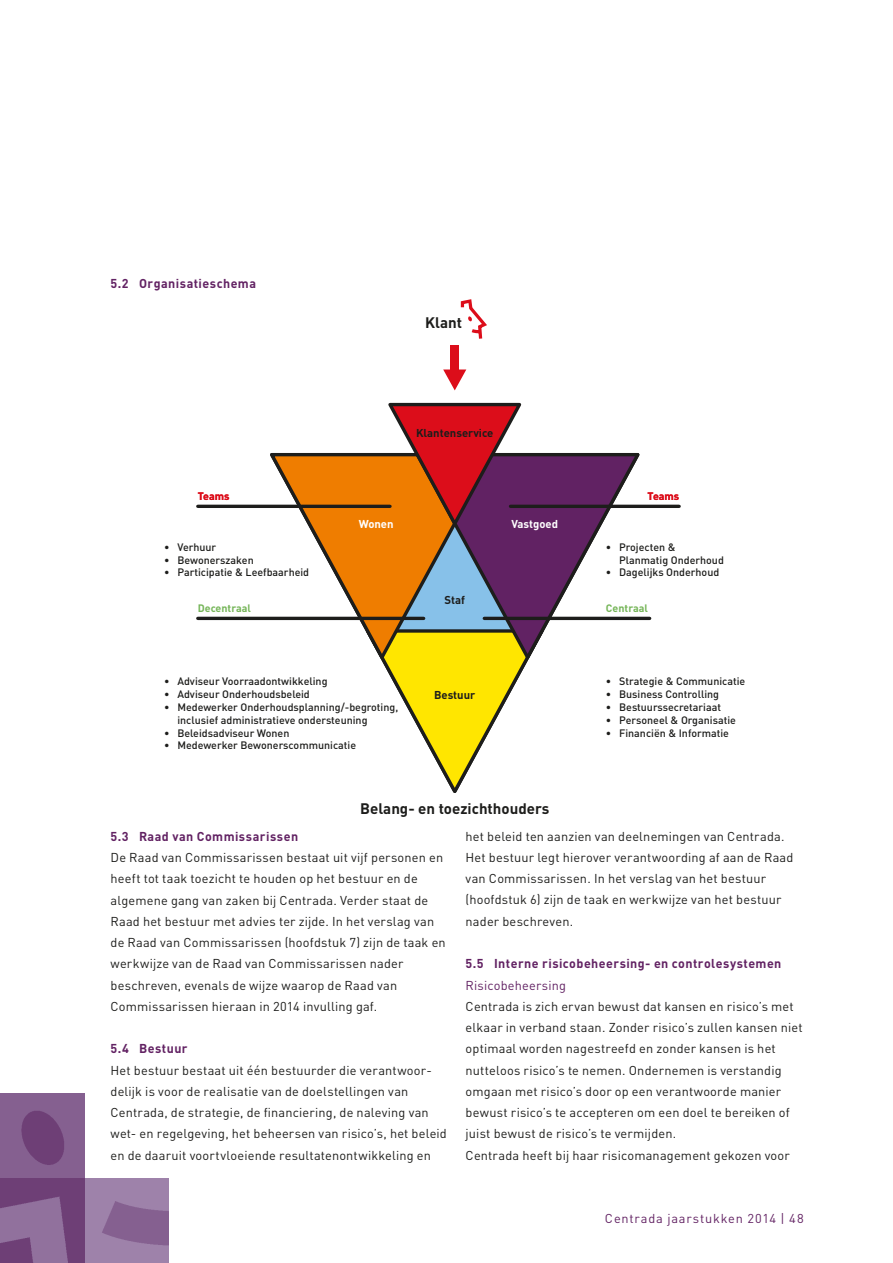
<style>
.page{position:relative;width:893px;height:1263px;background:#fff}
.page>*{position:absolute;margin:0;border:0;box-sizing:border-box;transform-origin:0 0}
.t1{font:700 15.15px "DIN Pro";color:#1d1d1b}
.t2{font:12.75px/21.3px "DIN Pro";letter-spacing:.015em;color:#1d1d1b}
.t3{font:700 12.75px "DIN Pro";letter-spacing:.035em;color:#622263}
.t4{font:12.75px "DIN";letter-spacing:.06em;color:#622263}
.t5{font:12.75px "DIN Pro";letter-spacing:.015em;color:#622263}
.t6{font:700 11.25px "DIN Pro";color:#1d1d1b}
.t7{font:700 11.25px "DIN Pro";color:#fff}
.t8{font:500 10.65px/12.8px "DIN Pro";color:#1d1d1b}
.t9{font:700 10.65px "DIN Pro";color:#75b558}
.t10{font:700 10.65px "DIN Pro";color:#dc0d1a}
</style>
<div class="page">
<img style="left:85px;top:1178px;width:84px;height:85px">
<img style="left:0;top:1093px;width:88px;height:88px">
<img style="left:0;top:1181px;width:85px;height:82px">
<svg style="left:272px;top:402px;width:366px;height:391px"></svg>
<svg style="left:460px;top:299px;width:27px;height:40px"></svg>
<div style="left:450px;top:346px;width:9px;height:32px;background:#dc0d1a"></div>
<svg style="left:443px;top:369px;width:23px;height:21px"></svg>
<hr style="left:198px;top:505px;width:192px;height:3px;background:#1d1d1b">
<hr style="left:198px;top:617px;width:226px;height:3px;background:#1d1d1b">
<hr style="left:510px;top:505px;width:169px;height:3px;background:#1d1d1b">
<hr style="left:484px;top:617px;width:166px;height:3px;background:#1d1d1b">
<p class="t3" style="left:111px;top:275px;width:147px">5.2 Organisatieschema</p>
<p class="t1" style="left:425px;top:313px;width:38px">Klant</p>
<p class="t6" style="left:416px;top:426px;width:79px">Klantenservice</p>
<p class="t10" style="left:198px;top:489px;width:33px">Teams</p>
<p class="t10" style="left:648px;top:489px;width:33px">Teams</p>
<p class="t8" style="left:164px;top:540px;width:54px">• Verhuur</p>
<p class="t8" style="left:164px;top:553px;width:91px">• Bewonerszaken</p>
<p class="t8" style="left:164px;top:566px;width:146px">• Participatie &amp; Leefbaarheid</p>
<p class="t7" style="left:359px;top:516px;width:36px">Wonen</p>
<p class="t7" style="left:511px;top:516px;width:48px">Vastgoed</p>
<p class="t8" style="left:619px;top:540px;width:106px;text-indent:-13px">• Projecten &amp;<br>Planmatig Onderhoud</p>
<p class="t8" style="left:606px;top:566px;width:115px">• Dagelijks Onderhoud</p>
<p class="t6" style="left:444px;top:592px;width:22px">Staf</p>
<p class="t9" style="left:198px;top:601px;width:55px">Decentraal</p>
<p class="t9" style="left:606px;top:601px;width:43px">Centraal</p>
<p class="t8" style="left:164px;top:675px;width:165px">• Adviseur Voorraadontwikkeling</p>
<p class="t8" style="left:164px;top:687px;width:147px">• Adviseur Onderhoudsbeleid</p>
<p class="t8" style="left:177px;top:700px;width:222px;text-indent:-13px">• Medewerker Onderhoudsplanning/-begroting, inclusief administratieve ondersteuning</p>
<p class="t8" style="left:164px;top:726px;width:127px">• Beleidsadviseur Wonen</p>
<p class="t8" style="left:164px;top:739px;width:193px">• Medewerker Bewonerscommunicatie</p>
<p class="t6" style="left:434px;top:687px;width:43px">Bestuur</p>
<p class="t1" style="left:360px;top:798px;width:191px">Belang- en toezichthouders</p>
<p class="t8" style="left:606px;top:675px;width:141px">• Strategie &amp; Communicatie</p>
<p class="t8" style="left:606px;top:687px;width:115px">• Business Controlling</p>
<p class="t8" style="left:606px;top:700px;width:117px">• Bestuurssecretariaat</p>
<p class="t8" style="left:606px;top:713px;width:131px">• Personeel &amp; Organisatie</p>
<p class="t8" style="left:606px;top:726px;width:125px">• Financiën &amp; Informatie</p>
<p class="t3" style="left:111px;top:827px;width:189px">5.3 Raad van Commissarissen</p>
<p class="t2" style="left:111px;top:846px;width:337px">De Raad van Commissarissen bestaat uit vijf personen en heeft tot taak toezicht te houden op het bestuur en de algemene gang van zaken bij Centrada. Verder staat de Raad het bestuur met advies ter zijde. In het verslag van de Raad van Commissarissen (hoofdstuk 7) zijn de taak en werkwijze van de Raad van Commissarissen nader beschreven, evenals de wijze waarop de Raad van Commissarissen hieraan in 2014 invulling gaf.</p>
<p class="t3" style="left:111px;top:1040px;width:79px">5.4 Bestuur</p>
<p class="t2" style="left:111px;top:1059px;width:338px">Het bestuur bestaat uit één bestuurder die verantwoor&shy;delijk is voor de realisatie van de doelstellingen van Centrada, de strategie, de financiering, de naleving van wet- en regelgeving, het beheersen van risico’s, het beleid en de daaruit voortvloeiende resultatenontwikkeling en</p>
<p class="t2" style="left:466px;top:825px;width:329px">het beleid ten aanzien van deelnemingen van Centrada.<br>Het bestuur legt hierover verantwoording af aan de Raad van Commissarissen. In het verslag van het bestuur (hoofdstuk 6) zijn de taak en werkwijze van het bestuur nader beschreven.</p>
<p class="t3" style="left:466px;top:955px;width:317px">5.5 Interne risicobeheersing- en controlesystemen</p>
<p class="t5" style="left:466px;top:976px;width:102px">Risicobeheersing</p>
<p class="t2" style="left:466px;top:995px;width:339px">Centrada is zich ervan bewust dat kansen en risico’s met elkaar in verband staan. Zonder risico’s zullen kansen niet optimaal worden nagestreefd en zonder kansen is het nutteloos risico’s te nemen. Ondernemen is verstandig omgaan met risico’s door op een verantwoorde manier bewust risico’s te accepteren om een doel te bereiken of juist bewust de risico’s te vermijden.<br>Centrada heeft bij haar risicomanagement gekozen voor</p>
<p class="t4" style="left:605px;top:1211px;width:200px">Centrada jaarstukken 2014 | 48</p>
</div>
